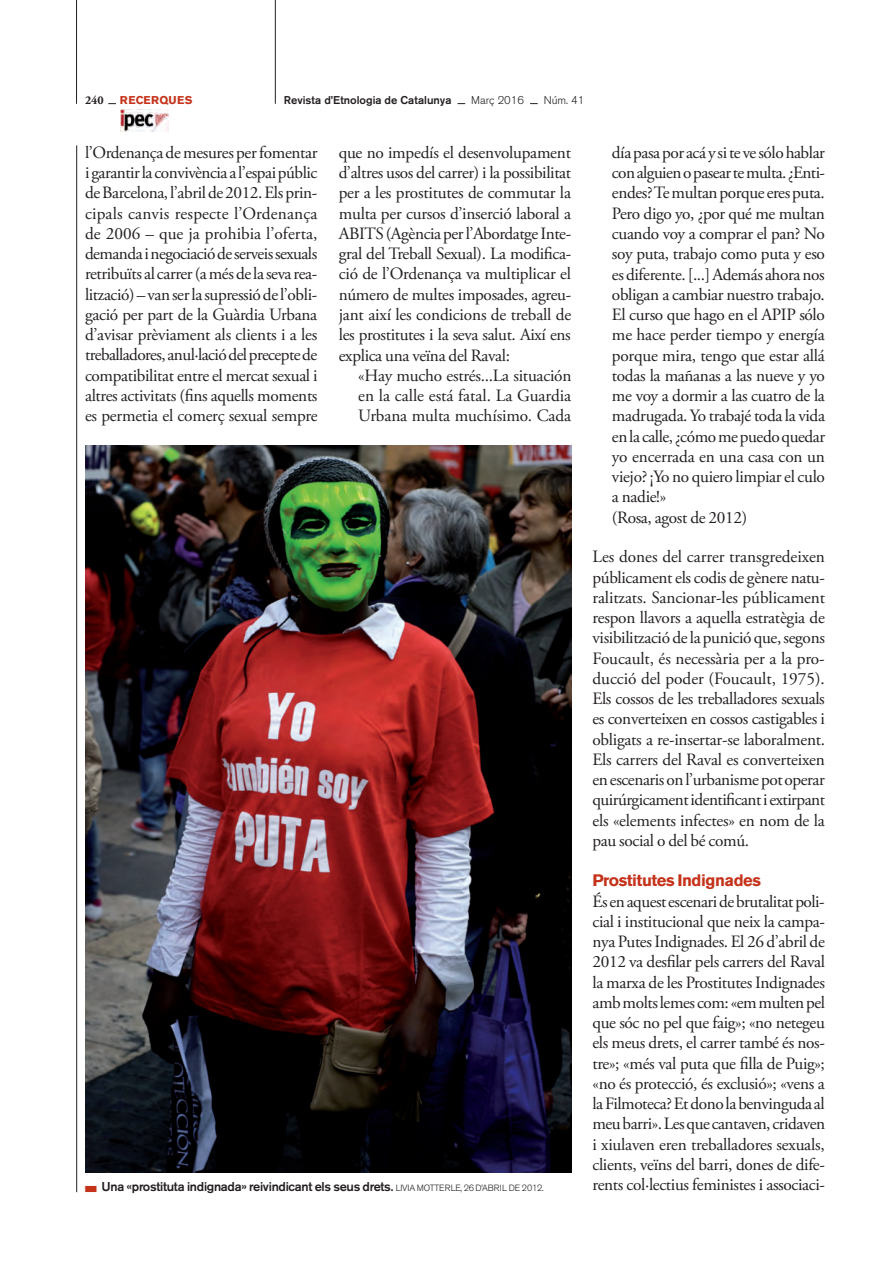
<style>
.page{position:relative;width:893px;height:1263px;background:#fff}
.page>*{position:absolute;margin:0;border:0;box-sizing:border-box;transform-origin:0 0}
.t1{font:17.25px/20.2px "Adobe Garamond Pro";letter-spacing:-.02em;color:#231f20;text-align:justify}
.t2{font:700 16.5px "Akzidenz Grotesk BE";letter-spacing:-.025em;color:#c5321a}
.t3{font:500 12.75px "Akzidenz Grotesk BE";letter-spacing:-.02em;color:#231f20}
.t4{font:700 12px "Adobe Garamond Pro";color:#231f20}
.t5{font:500 11.25px "Akzidenz Grotesk BE";color:#231f20}
.t6{font:300 11.25px "Akzidenz Grotesk BE";color:#231f20}
.t7{font:700 11.25px "Akzidenz Grotesk BE";letter-spacing:.04em;color:#c5321a}
.s1{font-weight:300;font-size:9px}
</style>
<div class="page">
<hr style="left:275px;top:0;width:1px;height:104px;background:#231f20">
<hr style="left:76px;top:0;width:1px;height:104px;background:#231f20">
<hr style="left:76px;top:145px;width:1px;height:1047px;background:#231f20">
<img style="left:121px;top:110px;width:48px;height:22px">
<img style="left:85px;top:446px;width:486px;height:726px">
<p class="t4" style="left:85px;top:93px;width:20px">240</p>
<p class="t7" style="left:120px;top:93px;width:74px">RECERQUES</p>
<p class="t5" style="left:284px;top:93px;width:169px">Revista d’Etnologia de Catalunya</p>
<p class="t6" style="left:471px;top:94px;width:54px">MARÇ 2016</p>
<p class="t6" style="left:544px;top:94px;width:42px">NÚM. 41</p>
<p class="t1" style="left:85px;top:143px;width:234px">l’Ordenança de mesures per fomentar i garantir la convivència a l’espai públic de Barcelona, l’abril de 2012. Els prin&shy;cipals canvis respecte l’Ordenança de 2006 – que ja prohibia l’oferta, demanda i negociació de serveis sexuals retribuïts al carrer (a més de la seva rea&shy;lització) – van ser la supressió de l’obli&shy;gació per part de la Guàrdia Urbana d’avisar prèviament als clients i a les treballadores, anul·lació del precepte de compatibilitat entre el mercat sexual i altres activitats (fins aquells moments es permetia el comerç sexual sempre</p>
<p class="t1" style="left:339px;top:143px;width:234px">que no impedís el desenvolupament d’altres usos del carrer) i la possibilitat per a les prostitutes de commutar la multa per cursos d’inserció laboral a ABITS (Agència per l’Abordatge Inte&shy;gral del Treball Sexual). La modifica&shy;ció de l’Ordenança va multiplicar el número de multes imposades, agreu&shy;jant així les condicions de treball de les prostitutes i la seva salut. Així ens explica una veïna del Raval:</p>
<p class="t1" style="left:358px;top:366px;width:215px">«Hay mucho estrés...La situación en la calle está fatal. La Guardia Urbana multa muchísimo. Cada</p>
<p class="t1" style="left:612px;top:143px;width:215px;text-align:left">día pasa por acá y si te ve sólo hablar con alguien o pasear te multa. ¿Enti&shy;endes? Te multan porque eres puta.<br>Pero digo yo, ¿por qué me multan cuando voy a comprar el pan? No soy puta, trabajo como puta y eso es diferente. [...] Además ahora nos obligan a cambiar nuestro trabajo.<br>El curso que hago en el APIP sólo me hace perder tiempo y energía porque mira, tengo que estar allá todas la mañanas a las nueve y yo me voy a dormir a las cuatro de la madrugada. Yo trabajé toda la vida en la calle, ¿cómo me puedo quedar yo encerrada en una casa con un viejo? ¡Yo no quiero limpiar el culo a nadie!»<br>(Rosa, agost de 2012)</p>
<p class="t1" style="left:592px;top:547px;width:234px">Les dones del carrer transgredeixen públicament els codis de gènere natu&shy;ralitzats. Sancionar-les públicament respon llavors a aquella estratègia de visibilització de la punició que, segons Foucault, és necessària per a la pro&shy;ducció del poder (Foucault, 1975).<br>Els cossos de les treballadores sexuals es converteixen en cossos castigables i obligats a re-insertar-se laboralment.<br>Els carrers del Raval es converteixen en escenaris on l’urbanisme pot operar quirúrgicament identificant i extirpant els «elements infectes» en nom de la pau social o del bé comú.</p>
<p class="t2" style="left:592px;top:871px;width:170px">Prostitutes Indignades</p>
<p class="t1" style="left:592px;top:891px;width:234px">És en aquest escenari de brutalitat poli&shy;cial i institucional que neix la campa&shy;nya Putes Indignades. El 26 d’abril de 2012 va desfilar pels carrers del Raval la marxa de les Prostitutes Indignades amb molts lemes com: «em multen pel que sóc no pel que faig»; «no netegeu els meus drets, el carrer també és nos&shy;tre»; «més val puta que filla de Puig»; «no és protecció, és exclusió»; «vens a la Filmoteca? Et dono la benvinguda al meu barri». Les que cantaven, cridaven i xiulaven eren treballadores sexuals, clients, veïns del barri, dones de dife-</p>
<p class="t3" style="left:102px;top:1179px;width:444px">Una «prostituta indignada» reivindicant els seus drets. <span class="s1">LIVIA MOTTER LE, 26 D’ABR IL DE 2012.</span></p>
<p class="t1" style="left:592px;top:1175px;width:234px">rents col·lectius feministes i associaci-</p>
</div>
